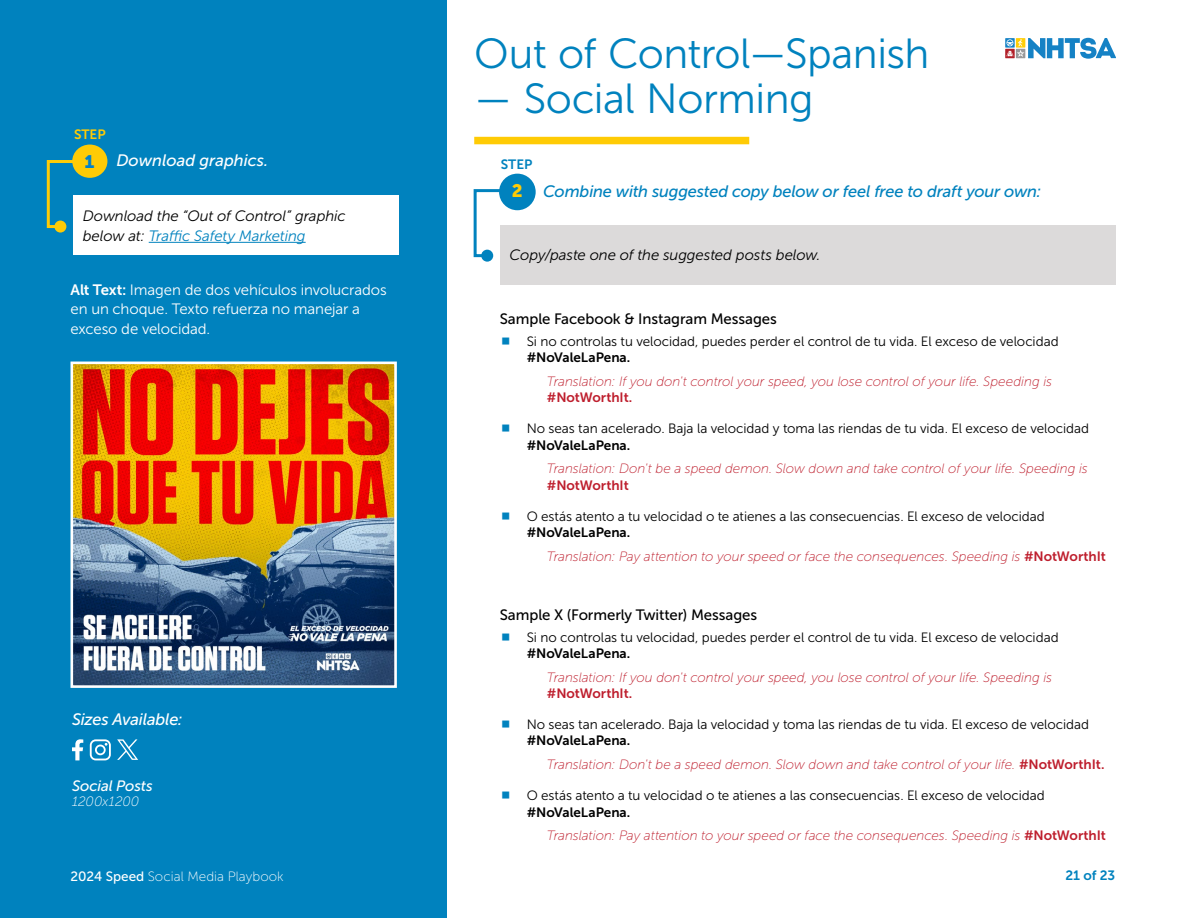
<style>
.page{position:relative;width:1188px;height:918px;background:#fff}
.page>*{position:absolute;margin:0;border:0;box-sizing:border-box;transform-origin:0 0}
.t1{font:42px "Museo Sans 300";letter-spacing:-.01em;color:#0082be}
.Body{font:18px "Museo Sans 900";color:#0081cb}
.Body-2{font:18px "Museo Sans 900";color:#ffcb05}
.Body-3{font:italic 16.5px "Museo Sans 500";letter-spacing:-.015em;color:#0082be}
.Body-4{font:italic 16.5px "Museo Sans 500";color:#fff}
.Body-5{font:italic 15px/19.5px "Museo Sans 300";letter-spacing:-.01em;color:#000}
.Body-6{font:15px/19.5px "Museo Sans 300";letter-spacing:-.005em;color:#fff}
.Body-7{font:15px "Museo Sans 500";letter-spacing:-.005em;color:#000}
.Body-8{font:italic 15px "Museo Sans 500";letter-spacing:-.01em;color:#fff}
.Blue_Bullets_-_Spanish{font:13.5px/16.2px "Museo Sans 300";letter-spacing:-.005em;color:#000}
.Spanish_Translation_tabbed{font:italic 13.5px/16.2px "Museo Sans 100";letter-spacing:-.005em;color:#be1e2d}
.t2{font:13.5px "Museo Sans 100";color:#fff}
.Step_Blue_H2{font:13.5px "Museo Sans 700";color:#0082be}
.Body-9{font:italic 13.5px "Museo Sans 100";letter-spacing:.005em;color:#fff}
.Step_Yellow_H2{font:13.5px "Museo Sans 700";color:#ffcb05}
.s1{color:#0082be}
.s2{font-family:"Museo Sans 700"}
.s3{font-family:"Museo Sans 700";font-style:normal}
.s4{font-family:"Museo Sans 500"}
</style>
<div class="page">
<div style="left:0;top:0;width:447px;height:918px;background:#0082be"></div>
<div style="left:1005px;top:49px;width:10px;height:9px;background:#c24f56"></div>
<svg style="left:1006px;top:38px;width:110px;height:21px"></svg>
<div style="left:474px;top:137px;width:275px;height:7px;background:#ffcb05"></div>
<div style="left:72px;top:145px;width:35px;height:33px;background:#ffcb05;border-radius:50%"></div>
<div style="left:74px;top:196px;width:325px;height:59px;background:#fff"></div>
<hr style="left:149px;top:242px;width:157px;height:1px;background:#0082be">
<img style="left:75px;top:366px;width:318px;height:318px">
<div style="left:71px;top:362px;width:326px;height:326px;border:3px solid #fff"></div>
<svg style="left:72px;top:739px;width:11px;height:21px"></svg>
<svg style="left:90px;top:739px;width:21px;height:21px"></svg>
<svg style="left:117px;top:739px;width:21px;height:21px"></svg>
<div style="left:499px;top:174px;width:37px;height:36px;background:#0082be;border-radius:50%"></div>
<div style="left:501px;top:225px;width:615px;height:59px;background:#dcdada"></div>
<svg style="left:46px;top:159px;width:35px;height:71px"></svg>
<div style="left:54px;top:221px;width:12px;height:12px;background:#ffcb05;border-radius:50%"></div>
<svg style="left:473px;top:188px;width:35px;height:71px"></svg>
<div style="left:481px;top:250px;width:12px;height:12px;background:#0082be;border-radius:50%"></div>
<h2 class="Step_Yellow_H2" style="left:74px;top:127px;width:33px">STEP</h2>
<p class="Body" style="left:85px;top:151px;width:11px">1</p>
<h3 class="Body-4" style="left:116px;top:151px;width:154px">Download graphics.</h3>
<p class="Body-5" style="left:83px;top:207px;width:265px">Download the “Out of Control” graphic below at: <span class="s1">Traffic Safety Marketing</span></p>
<p class="Body-6" style="left:70px;top:280px;width:318px"><span class="s2">Alt Text:</span> Imagen de dos vehículos involucrados en un choque. Texto refuerza no manejar a exceso de velocidad.</p>
<p class="Body-4" style="left:72px;top:710px;width:112px">Sizes Available:</p>
<p class="Body-8" style="left:72px;top:778px;width:82px">Social Posts</p>
<p class="Body-9" style="left:72px;top:795px;width:69px">1200x1200</p>
<h1 class="t1" style="left:474px;top:31px;width:457px">Out of Control—Spanish</h1>
<h1 class="t1" style="left:474px;top:76px;width:341px">— Social Norming</h1>
<h2 class="Step_Blue_H2" style="left:501px;top:156px;width:33px">STEP</h2>
<p class="Body-2" style="left:512px;top:181px;width:12px">2</p>
<p class="Body-3" style="left:543px;top:183px;width:500px">Combine with suggested copy below or feel free to draft your own:</p>
<p class="Body-5" style="left:510px;top:245px;width:312px">Copy/paste one of the suggested posts below.</p>
<p class="Body-7" style="left:500px;top:310px;width:279px">Sample Facebook &amp; Instagram Messages</p>
<p class="Blue_Bullets_-_Spanish" style="left:527px;top:333px;width:533px">Si no controlas tu velocidad, puedes perder el control de tu vida. El exceso de velocidad <span class="s2">#NoValeLaPena.</span></p>
<p class="Spanish_Translation_tabbed" style="left:547px;top:373px;width:507px">Translation: If you don't control your speed, you lose control of your life. Speeding is <span class="s3">#NotWorthIt.</span></p>
<p class="Blue_Bullets_-_Spanish" style="left:527px;top:421px;width:564px">No seas tan acelerado. Baja la velocidad y toma las riendas de tu vida. El exceso de velocidad <span class="s2">#NoValeLaPena.</span></p>
<p class="Spanish_Translation_tabbed" style="left:547px;top:461px;width:542px">Translation: Don't be a speed demon. Slow down and take control of your life. Speeding is <span class="s3">#NotWorthIt</span></p>
<p class="Blue_Bullets_-_Spanish" style="left:527px;top:508px;width:520px">O estás atento a tu velocidad o te atienes a las consecuencias. El exceso de velocidad <span class="s2">#NoValeLaPena.</span></p>
<p class="Spanish_Translation_tabbed" style="left:547px;top:548px;width:560px">Translation: Pay attention to your speed or face the consequences. Speeding is <span class="s3">#NotWorthIt</span></p>
<p class="Body-7" style="left:500px;top:606px;width:259px">Sample X (Formerly Twitter) Messages</p>
<p class="Blue_Bullets_-_Spanish" style="left:527px;top:629px;width:533px">Si no controlas tu velocidad, puedes perder el control de tu vida. El exceso de velocidad <span class="s2">#NoValeLaPena.</span></p>
<p class="Spanish_Translation_tabbed" style="left:547px;top:669px;width:507px">Translation: If you don't control your speed, you lose control of your life. Speeding is <span class="s3">#NotWorthIt.</span></p>
<p class="Blue_Bullets_-_Spanish" style="left:527px;top:717px;width:564px">No seas tan acelerado. Baja la velocidad y toma las riendas de tu vida. El exceso de velocidad <span class="s2">#NoValeLaPena.</span></p>
<p class="Spanish_Translation_tabbed" style="left:547px;top:757px;width:559px">Translation: Don't be a speed demon. Slow down and take control of your life. <span class="s3">#NotWorthIt.</span></p>
<p class="Blue_Bullets_-_Spanish" style="left:527px;top:788px;width:520px">O estás atento a tu velocidad o te atienes a las consecuencias. El exceso de velocidad <span class="s2">#NoValeLaPena.</span></p>
<p class="Spanish_Translation_tabbed" style="left:547px;top:828px;width:560px">Translation: Pay attention to your speed or face the consequences. Speeding is <span class="s3">#NotWorthIt</span></p>
<p class="t2" style="left:70px;top:869px;width:215px"><span class="s4">2024 Speed</span> Social Media Playbook</p>
<p class="Step_Blue_H2" style="left:1065px;top:868px;width:52px">21 of 23</p>
</div>
